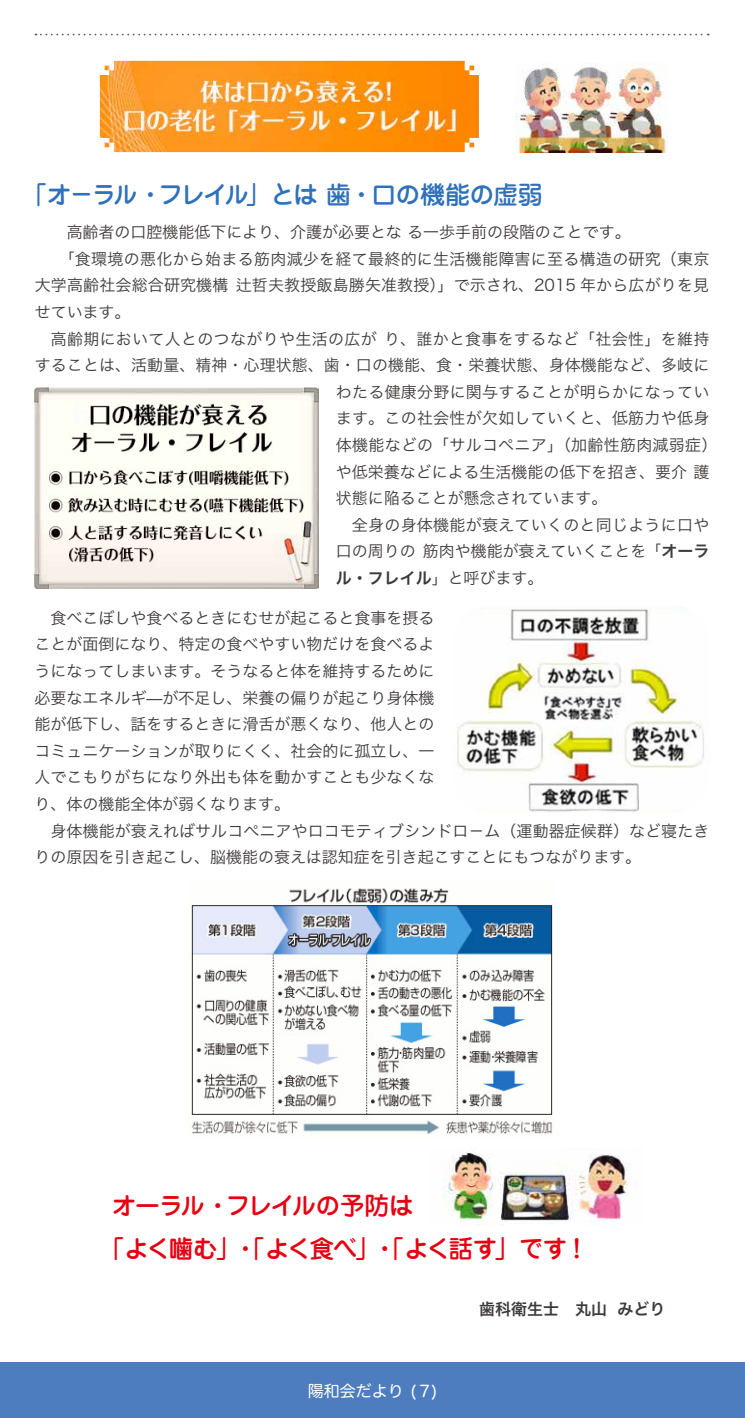
<style>
.page{position:relative;width:745px;height:1418px;background:#fff}
.page>*{position:absolute;margin:0;border:0;box-sizing:border-box;transform-origin:0 0}
.t1{font:500 24.75px/42.5px "Jun 34 Pro";letter-spacing:-.065em;color:#e60012}
.t2{font:500 24.75px "Jun 34 Pro";letter-spacing:-.04em;color:#3071b9}
.t3{font:16px/26.6px "Hira Kaku Pro N W3";letter-spacing:.01em;color:#3e3a39;text-align:justify}
.t4{font:16px "Hira Kaku Pro N W6";color:#3e3a39}
.t5{font:16px "Hira Maru Pro N W4";color:#fff}
.s1{font-family:"Hira Kaku Pro N W6"}
</style>
<div class="page">
<div style="left:0;top:1362px;width:744px;height:55px;background:#4e7dbf"></div>
<img style="left:100px;top:61px;width:378px;height:91px">
<img style="left:515px;top:67px;width:153px;height:85px">
<img style="left:35px;top:388px;width:283px;height:200px">
<svg style="left:35px;top:34px;width:673px;height:1px"></svg>
<img style="left:443px;top:1152px;width:194px;height:73px">
<img style="left:457px;top:607px;width:247px;height:205px">
<img style="left:191px;top:888px;width:362px;height:248px">
<h1 class="t2" style="left:22px;top:174px;width:521px">「オ－ラル・フレイル」とは 歯・口の機能の虚弱</h1>
<p class="t3" style="left:51px;top:218px;width:581px">　高齢者の口腔機能低下により、介護が必要となる一歩手前の段階のことです。</p>
<p class="t3" style="left:51px;top:244px;width:659px">　「食環境の悪化から始まる筋肉減少を経て最終的に生活機能障害に至る構造の研究（東京</p>
<p class="t3" style="left:35px;top:271px;width:675px">大学高齢社会総合研究機構辻哲夫教授飯島勝矢准教授）」で示され、2015 年から広がりを見</p>
<p class="t3" style="left:35px;top:297px;width:97px">せています。</p>
<p class="t3" style="left:51px;top:324px;width:659px">高齢期において人とのつながりや生活の広がり、誰かと食事をするなど「社会性」を維持</p>
<p class="t3" style="left:35px;top:351px;width:675px">することは、活動量、精神・心理状態、歯・口の機能、食・栄養状態、身体機能など、多岐に</p>
<p class="t3" style="left:336px;top:377px;width:375px">わたる健康分野に関与することが明らかになってい</p>
<p class="t3" style="left:336px;top:404px;width:374px">ます。この社会性が欠如していくと、低筋力や低身</p>
<p class="t3" style="left:336px;top:430px;width:382px">体機能などの「サルコぺニア」（加齢性筋肉減弱症）</p>
<p class="t3" style="left:336px;top:457px;width:374px">や低栄養などによる生活機能の低下を招き、要介護</p>
<p class="t3" style="left:336px;top:483px;width:273px">状態に陥ることが懸念されています。</p>
<p class="t3" style="left:351px;top:510px;width:359px">全身の身体機能が衰えていくのと同じように口や</p>
<p class="t3" style="left:336px;top:537px;width:374px">口の周りの筋肉や機能が衰えていくことを｢<span class="s1">オーラ</span></p>
<p class="t3" style="left:336px;top:563px;width:209px"><span class="s1">ル・フレイル</span>｣と呼びます。</p>
<p class="t3" style="left:35px;top:603px;width:401px;text-indent:16px">食べこぼしや食べるときにむせが起こると食事を摂ることが面倒になり、特定の食べやすい物だけを食べるようになってしまいます。そうなると体を維持するために必要なエネルギ—が不足し、栄養の偏りが起こり身体機能が低下し、話をするときに滑舌が悪くなり、他人とのコミュニケーションが取りにくく、社会的に孤立し、一人でこもりがちになり外出も体を動かすことも少なくなり、体の機能全体が弱くなります。</p>
<p class="t3" style="left:35px;top:816px;width:676px;text-indent:16px">身体機能が衰えればサルコぺニアやロコモティブシンドロ－ム（運動器症候群）など寝たきりの原因を引き起こし、脳機能の衰えは認知症を引き起こすことにもつながります。</p>
<h1 class="t1" style="left:100px;top:1182px;width:482px;text-indent:12px">オーラル・フレイルの予防は<br>「よく噛む」・「よく食べ」・「よく話す」です !</h1>
<p class="t5" style="left:308px;top:1376px;width:131px">陽和会だより ( 7)</p>
<p class="t4" style="left:479px;top:1294px;width:187px">歯科衛生士 丸山 みどり</p>
</div>
